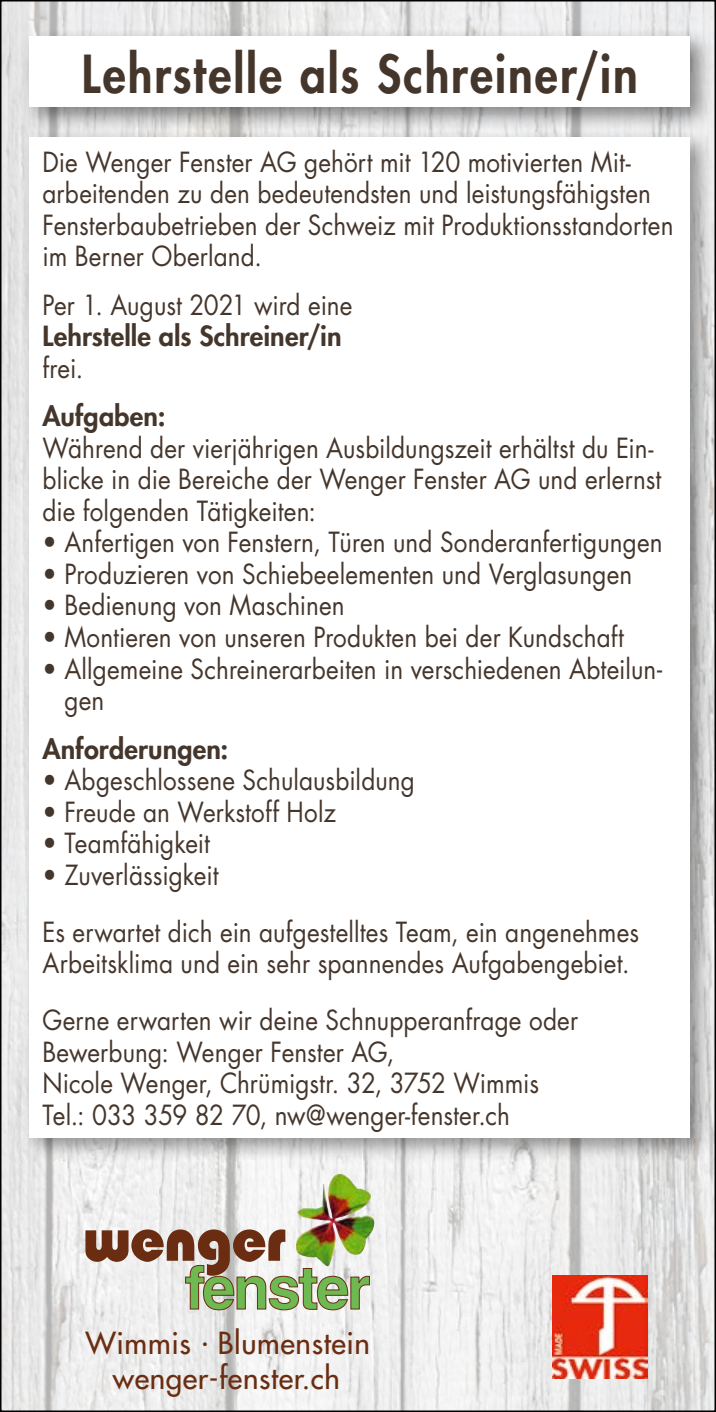
<style>
.page{position:relative;width:716px;height:1412px;background:#fff}
.page>*{position:absolute;margin:0;border:0;box-sizing:border-box;transform-origin:0 0}
.t1{font:800 51px "Futura Std";letter-spacing:.04em;color:#45362c;scale:.9 1}
.t2{font:29.7px/35.4px "Futura";letter-spacing:.02em;color:#6a2d11;text-align:center}
.t3{font:27px/31.5px "Futura Std";letter-spacing:.005em;color:#45362c;scale:.9 1}
.t4{font:800 27px "Futura Std";letter-spacing:.005em;color:#45362c}
</style>
<div class="page">
<img style="left:3px;top:3px;width:710px;height:1406px">
<img style="left:553px;top:1276px;width:94px;height:103px">
<svg style="left:85px;top:1229px;width:285px;height:81px"></svg>
<img style="left:296px;top:1174px;width:42px;height:92px">
<div style="left:21px;top:27px;width:694px;height:105px;background:#000;opacity:.45"></div>
<div style="left:30px;top:36px;width:660px;height:71px;background:#fff"></div>
<div style="left:21px;top:128px;width:694px;height:1035px;background:#000;opacity:.4"></div>
<div style="left:30px;top:137px;width:660px;height:1000px;background:#fff"></div>
<h1 class="t1" style="left:82px;top:42px;width:619px">Lehrstelle als Schreiner/in</h1>
<p class="t3" style="left:43px;top:146px;width:702px">Die Wenger Fenster AG gehört mit 120 motivierten Mit&shy;arbeitenden zu den bedeutendsten und leistungsfähigsten Fensterbaubetrieben der Schweiz mit Produktionsstandorten im Berner Oberland.</p>
<p class="t3" style="left:43px;top:289px;width:346px">Per 1. August 2021 wird eine</p>
<p class="t4" style="left:43px;top:319px;width:300px">Lehrstelle als Schreiner/in</p>
<p class="t3" style="left:43px;top:352px;width:47px">frei.</p>
<p class="t4" style="left:43px;top:399px;width:125px">Aufgaben:</p>
<p class="t3" style="left:43px;top:432px;width:689px">Während der vierjährigen Ausbildungszeit erhältst du Ein&shy;blicke in die Bereiche der Wenger Fenster AG und erlernst die folgenden Tätigkeiten:</p>
<p class="t3" style="left:43px;top:527px;width:690px">• Anfertigen von Fenstern, Türen und Sonderanfertigungen</p>
<p class="t3" style="left:43px;top:558px;width:657px">• Produzieren von Schiebeelementen und Verglasungen</p>
<p class="t3" style="left:43px;top:590px;width:337px">• Bedienung von Maschinen</p>
<p class="t3" style="left:43px;top:621px;width:648px">• Montieren von unseren Produkten bei der Kundschaft</p>
<p class="t3" style="left:64px;top:653px;width:666px;text-indent:-22px">• Allgemeine Schreinerarbeiten in verschiedenen Abteilun&shy;gen</p>
<p class="t4" style="left:43px;top:731px;width:187px">Anforderungen:</p>
<p class="t3" style="left:43px;top:764px;width:415px">• Abgeschlossene Schulausbildung</p>
<p class="t3" style="left:43px;top:796px;width:328px">• Freude an Werkstoff Holz</p>
<p class="t3" style="left:43px;top:827px;width:188px">• Teamfähigkeit</p>
<p class="t3" style="left:43px;top:846px;width:664px;line-height:57px">• Zuverlässigkeit<br>Es erwartet dich ein aufgestelltes Team, ein angenehmes</p>
<p class="t3" style="left:43px;top:935px;width:654px;line-height:57px">Arbeitsklima und ein sehr spannendes Aufgabengebiet.<br>Gerne erwarten wir deine Schnupperanfrage oder</p>
<p class="t3" style="left:43px;top:1036px;width:553px">Bewerbung: Wenger Fenster AG,<br>Nicole Wenger, Chrümigstr. 32, 3752 Wimmis<br>Tel.: 033 359 82 70, nw@wenger-fenster.ch</p>
<p class="t2" style="left:85px;top:1325px;width:286px">Wimmis <sup>•</sup> Blumenstein wenger-fenster.ch</p>
</div>
